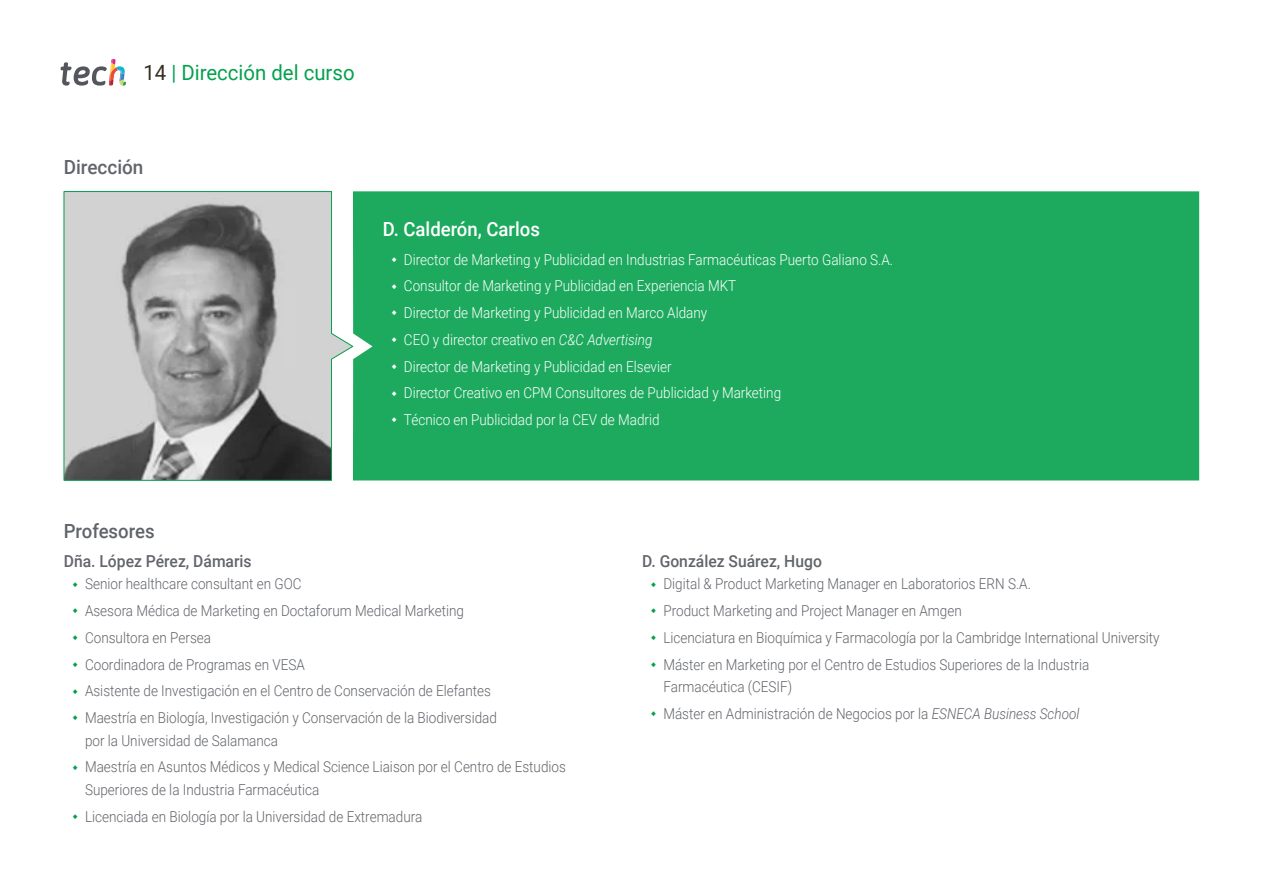
<style>
.page{position:relative;width:1263px;height:893px;background:#fff}
.page>*{position:absolute;margin:0;border:0;box-sizing:border-box;transform-origin:0 0}
.t1{font:21px "Roboto";color:#04a14d}
.t2{font:500 19.5px "Roboto";color:#fff;scale:.95 1}
.t3{font:500 19.5px "Roboto";color:#61646a;scale:.95 1}
.t4{font:500 19.5px "Roboto";color:#61646a}
.t5{font:500 16.5px "Roboto";color:#61646a;scale:.95 1}
.t6{font:300 15px/26.7px "Roboto";color:#61646a;scale:.9 1}
.t7{font:300 15px/26.7px "Roboto";color:#fff;scale:.9 1}
.s1{color:#312e20}
.s2{font-style:italic}
</style>
<div class="page">
<div style="left:353px;top:191px;width:846px;height:289px;background:#1daa5f"></div>
<svg style="left:64px;top:191px;width:289px;height:290px"></svg>
<svg style="left:61px;top:59px;width:65px;height:27px"></svg>
<svg style="left:392px;top:257px;width:5px;height:5px"></svg>
<svg style="left:392px;top:284px;width:5px;height:5px"></svg>
<svg style="left:392px;top:310px;width:5px;height:5px"></svg>
<svg style="left:392px;top:337px;width:5px;height:5px"></svg>
<svg style="left:392px;top:364px;width:5px;height:5px"></svg>
<svg style="left:392px;top:391px;width:5px;height:5px"></svg>
<svg style="left:392px;top:417px;width:5px;height:5px"></svg>
<h1 class="t1" style="left:144px;top:57px;width:213px"><span class="s1">14</span> | Dirección del curso</h1>
<h2 class="t4" style="left:64px;top:154px;width:81px">Dirección</h2>
<h2 class="t2" style="left:383px;top:215px;width:167px">D. Calderón, Carlos</h2>
<p class="t7" style="left:404px;top:245px;width:545px">Director de Marketing y Publicidad en Industrias Farmacéuticas Puerto Galiano S.A.<br>Consultor de Marketing y Publicidad en Experiencia MKT<br>Director de Marketing y Publicidad en Marco Aldany<br>CEO y director creativo en <span class="s2">C&amp;C Advertising<br></span>Director de Marketing y Publicidad en Elsevier<br>Director Creativo en CPM Consultores de Publicidad y Marketing<br>Técnico en Publicidad por la CEV de Madrid</p>
<h2 class="t3" style="left:64px;top:517px;width:97px">Profesores</h2>
<p class="t5" style="left:64px;top:550px;width:199px">Dña. López Pérez, Dámaris</p>
<p class="t6" style="left:85px;top:570px;width:459px">Senior healthcare consultant en GOC<br>Asesora Médica de Marketing en Doctaforum Medical Marketing Consultora en Persea<br>Coordinadora de Programas en VESA<br>Asistente de Investigación en el Centro de Conservación de Elefantes Maestría en Biología, Investigación y Conservación de la Biodiversidad</p>
<p class="t6" style="left:85px;top:726px;width:536px">por la Universidad de Salamanca<br>Maestría en Asuntos Médicos y Medical Science Liaison por el Centro de Estudios</p>
<p class="t6" style="left:85px;top:776px;width:376px">Superiores de la Industria Farmacéutica<br>Licenciada en Biología por la Universidad de Extremadura</p>
<p class="t5" style="left:642px;top:550px;width:191px">D. González Suárez, Hugo</p>
<p class="t6" style="left:663px;top:570px;width:553px">Digital &amp; Product Marketing Manager en Laboratorios ERN S.A.<br>Product Marketing and Project Manager en Amgen<br>Licenciatura en Bioquímica y Farmacología por la Cambridge International University Máster en Marketing por el Centro de Estudios Superiores de la Industria</p>
<p class="t6" style="left:663px;top:673px;width:464px">Farmacéutica (CESIF)<br>Máster en Administración de Negocios por la <span class="s2">ESNECA Business School</span></p>
</div>
